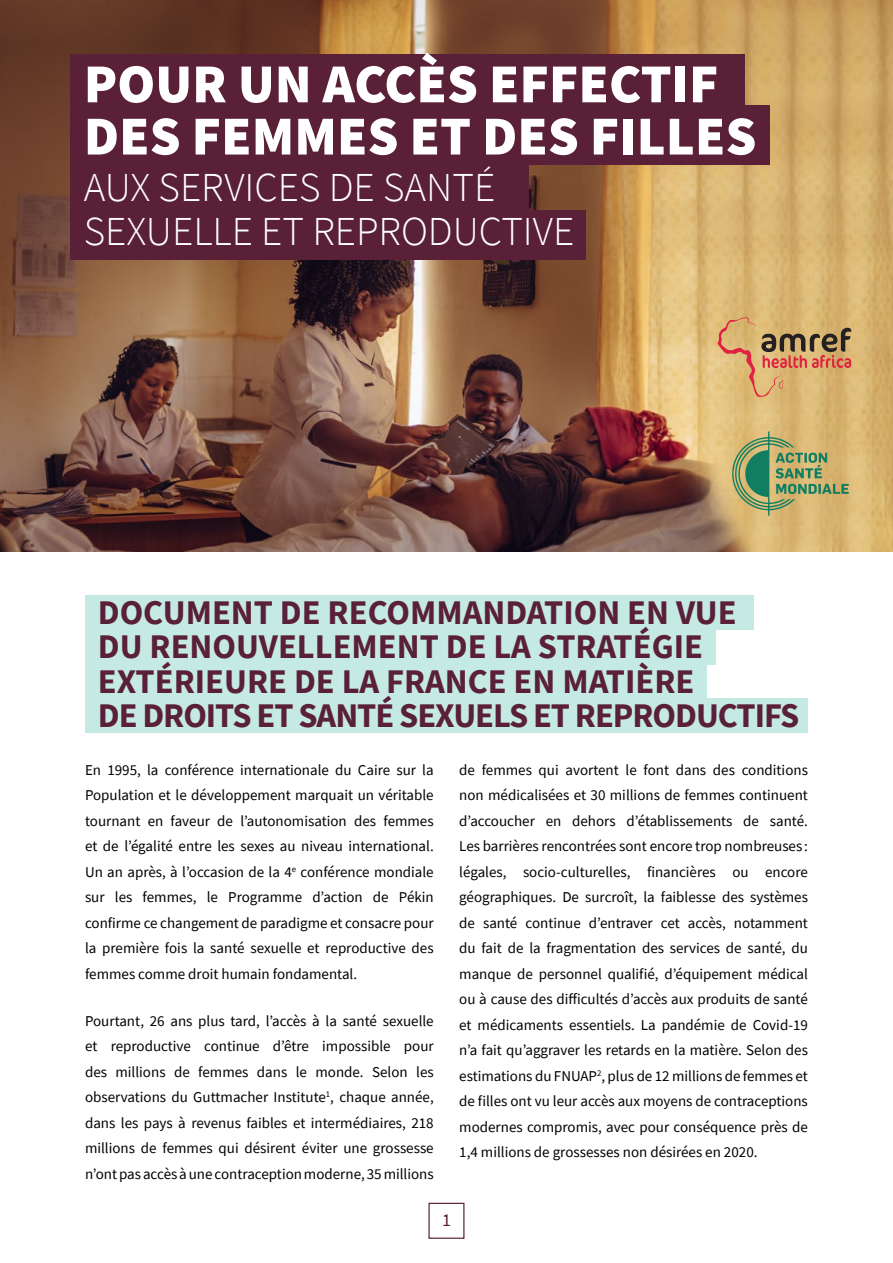
<style>
.page{position:relative;width:893px;height:1263px;background:#fff}
.page>*{position:absolute;margin:0;border:0;box-sizing:border-box;transform-origin:0 0}
.t1{font:900 54.9px/52.2px "Source Sans Pro";color:#fff}
.t2{font:300 41.25px/44px "Source Sans Pro";color:#fff}
.t3{font:700 34.5px/34.5px "Source Sans Pro";color:#5a2037}
.t4{font:18px "Source Sans Pro";color:#5a2037}
.t5{font:15px/25.5px "Source Sans Pro";color:#000;text-align:justify}
</style>
<div class="page">
<img style="left:0;top:0;width:893px;height:551px">
<div style="left:70px;top:54px;width:675px;height:60px;background:#5a2037"></div>
<div style="left:70px;top:105px;width:700px;height:60px;background:#5a2037"></div>
<div style="left:70px;top:165px;width:459px;height:45px;background:#5a2037"></div>
<div style="left:70px;top:210px;width:516px;height:50px;background:#5a2037"></div>
<div style="left:85px;top:630px;width:631px;height:34px;background:#c5eae3"></div>
<div style="left:85px;top:595px;width:668px;height:35px;background:#c5eae3"></div>
<div style="left:85px;top:664px;width:621px;height:35px;background:#c5eae3"></div>
<div style="left:85px;top:699px;width:723px;height:34px;background:#c5eae3"></div>
<div style="left:428px;top:1203px;width:36px;height:36px;border:1px solid #5a2037"></div>
<svg style="left:718px;top:317px;width:133px;height:80px;background:#cca06a"></svg>
<svg style="left:732px;top:431px;width:117px;height:85px;background:#a8a86e"></svg>
<p class="t1" style="left:84px;top:57px;width:674px">POUR UN ACCÈS EFFECTIF<br>DES FEMMES ET DES FILLES</p>
<p class="t2" style="left:84px;top:166px;width:492px">AUX SERVICES DE SANTÉ<br>SEXUELLE ET REPRODUCTIVE</p>
<p class="t3" style="left:98px;top:594px;width:703px">DOCUMENT DE RECOMMANDATION EN VUE<br>DU RENOUVELLEMENT DE LA STRATÉGIE EXTÉRIEURE DE LA FRANCE EN MATIÈRE<br>DE DROITS ET SANTÉ SEXUELS ET REPRODUCTIFS</p>
<p class="t5" style="left:85px;top:757px;width:350px">En 1995, la conférence internationale du Caire sur la Population et le développement marquait un véritable tournant en faveur de l’autonomisation des femmes et de l’égalité entre les sexes au niveau international.<br>Un an après, à l’occasion de la 4<sup>e</sup> conférence mondiale sur les femmes, le Programme d’action de Pékin confirme ce changement de paradigme et consacre pour la première fois la santé sexuelle et reproductive des femmes comme droit humain fondamental.</p>
<p class="t5" style="left:85px;top:1008px;width:350px">Pourtant, 26 ans plus tard, l’accès à la santé sexuelle et reproductive continue d’être impossible pour des millions de femmes dans le monde. Selon les observations du Guttmacher Institute<sup>1</sup>, chaque année, dans les pays à revenus faibles et intermédiaires, 218 millions de femmes qui désirent éviter une grossesse n’ont pas accès à une contraception moderne, 35 millions</p>
<p class="t5" style="left:459px;top:757px;width:350px">de femmes qui avortent le font dans des conditions non médicalisées et 30 millions de femmes continuent d’accoucher en dehors d’établissements de santé.<br>Les barrières rencontrées sont encore trop nombreuses : légales, socio-culturelles, financières ou encore géographiques. De surcroît, la faiblesse des systèmes de santé continue d’entraver cet accès, notamment du fait de la fragmentation des services de santé, du manque de personnel qualifié, d’équipement médical ou à cause des difficultés d’accès aux produits de santé et médicaments essentiels. La pandémie de Covid-19 n’a fait qu’aggraver les retards en la matière. Selon des estimations du FNUAP<sup>2</sup>, plus de 12 millions de femmes et de filles ont vu leur accès aux moyens de contraceptions modernes compromis, avec pour conséquence près de 1,4 millions de grossesses non désirées en 2020.</p>
<p class="t4" style="left:442px;top:1209px;width:10px">1</p>
</div>
